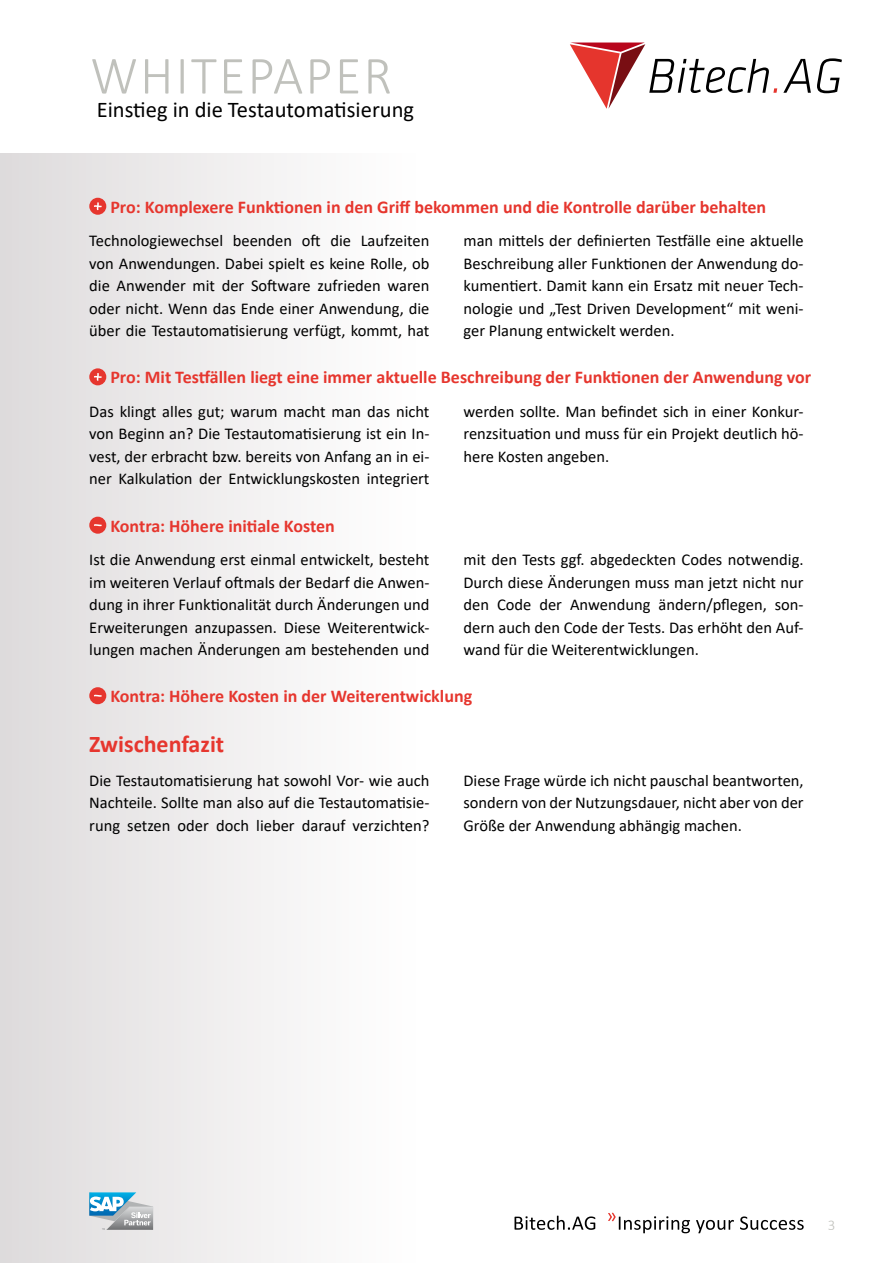
<style>
.page{position:relative;width:893px;height:1263px;background:#fff}
.page>*{position:absolute;margin:0;border:0;box-sizing:border-box;transform-origin:0 0}
.t1{font:300 54px "Calibri";letter-spacing:.04em;color:#c0c1bc}
.t2{font:700 24px "Calibri";color:#e6362e}
.t3{font:22.5px "Calibri";color:#000}
.t4{font:700 18px "Calibri";color:#e6362e}
.t5{font:16.5px/22.5px "Calibri";color:#000;text-align:justify}
.t6{font:300 15px "Calibri";color:#c0c1bc}
</style>
<div class="page">
<div style="left:0;top:153px;width:425px;height:1110px;background:linear-gradient(to right,#dedbdc,#fff)"></div>
<svg style="left:817px;top:58px;width:25px;height:35px"></svg>
<svg style="left:783px;top:59px;width:28px;height:34px"></svg>
<svg style="left:570px;top:43px;width:207px;height:66px"></svg>
<svg style="left:608px;top:1213px;width:196px;height:20px"></svg>
<svg style="left:514px;top:1216px;width:81px;height:14px"></svg>
<svg style="left:89px;top:1192px;width:64px;height:38px;background:#a2bfcd"></svg>
<div style="left:89px;top:198px;width:17px;height:17px;background:#e6362e;border-radius:50%"></div>
<svg style="left:94px;top:202px;width:8px;height:8px"></svg>
<div style="left:89px;top:368px;width:17px;height:17px;background:#e6362e;border-radius:50%"></div>
<svg style="left:94px;top:373px;width:8px;height:8px"></svg>
<div style="left:89px;top:517px;width:17px;height:17px;background:#e6362e;border-radius:50%"></div>
<svg style="left:94px;top:524px;width:8px;height:2px"></svg>
<div style="left:89px;top:687px;width:17px;height:17px;background:#e6362e;border-radius:50%"></div>
<svg style="left:94px;top:694px;width:8px;height:3px"></svg>
<h1 class="t1" style="left:90px;top:42px;width:303px">WHITEPAPER</h1>
<h3 class="t3" style="left:97px;top:94px;width:319px">Einstieg in die Testautomatisierung</h3>
<p class="t4" style="left:110px;top:194px;width:657px">Pro: Komplexere Funktionen in den Griff bekommen und die Kontrolle darüber behalten</p>
<p class="t5" style="left:89px;top:229px;width:342px">Technologiewechsel beenden oft die Laufzeiten von Anwendungen. Dabei spielt es keine Rolle, ob die Anwender mit der Software zufrieden waren oder nicht. Wenn das Ende einer Anwendung, die über die Testautomatisierung verfügt, kommt, hat</p>
<p class="t5" style="left:463px;top:229px;width:342px">man mittels der definierten Testfälle eine aktuelle Beschreibung aller Funktionen der Anwendung do&shy;kumentiert. Damit kann ein Ersatz mit neuer Tech&shy;nologie und „Test Driven Development“ mit weni&shy;ger Planung entwickelt werden.</p>
<p class="t4" style="left:110px;top:365px;width:702px">Pro: Mit Testfällen liegt eine immer aktuelle Beschreibung der Funktionen der Anwendung vor</p>
<p class="t5" style="left:89px;top:400px;width:342px">Das klingt alles gut; warum macht man das nicht von Beginn an? Die Testautomatisierung ist ein In&shy;vest, der erbracht bzw. bereits von Anfang an in ei&shy;ner Kalkulation der Entwicklungskosten integriert</p>
<p class="t5" style="left:463px;top:400px;width:342px">werden sollte. Man befindet sich in einer Konkur&shy;renzsituation und muss für ein Projekt deutlich hö&shy;here Kosten angeben.</p>
<p class="t4" style="left:110px;top:513px;width:226px">Kontra: Höhere initiale Kosten</p>
<p class="t5" style="left:89px;top:548px;width:342px">Ist die Anwendung erst einmal entwickelt, besteht im weiteren Verlauf oftmals der Bedarf die Anwen&shy;dung in ihrer Funktionalität durch Änderungen und Erweiterungen anzupassen. Diese Weiterentwick&shy;lungen machen Änderungen am bestehenden und</p>
<p class="t5" style="left:463px;top:548px;width:342px">mit den Tests ggf. abgedeckten Codes notwendig.<br>Durch diese Änderungen muss man jetzt nicht nur den Code der Anwendung ändern/pflegen, son&shy;dern auch den Code der Tests. Das erhöht den Auf&shy;wand für die Weiterentwicklungen.</p>
<p class="t4" style="left:110px;top:683px;width:363px">Kontra: Höhere Kosten in der Weiterentwicklung</p>
<h2 class="t2" style="left:89px;top:727px;width:136px">Zwischenfazit</h2>
<p class="t5" style="left:89px;top:769px;width:342px">Die Testautomatisierung hat sowohl Vor- wie auch Nachteile. Sollte man also auf die Testautomatisie&shy;rung setzen oder doch lieber darauf verzichten?</p>
<p class="t5" style="left:463px;top:769px;width:342px">Diese Frage würde ich nicht pauschal beantworten, sondern von der Nutzungsdauer, nicht aber von der Größe der Anwendung abhängig machen.</p>
<p class="t6" style="left:828px;top:1215px;width:9px">3</p>
</div>
